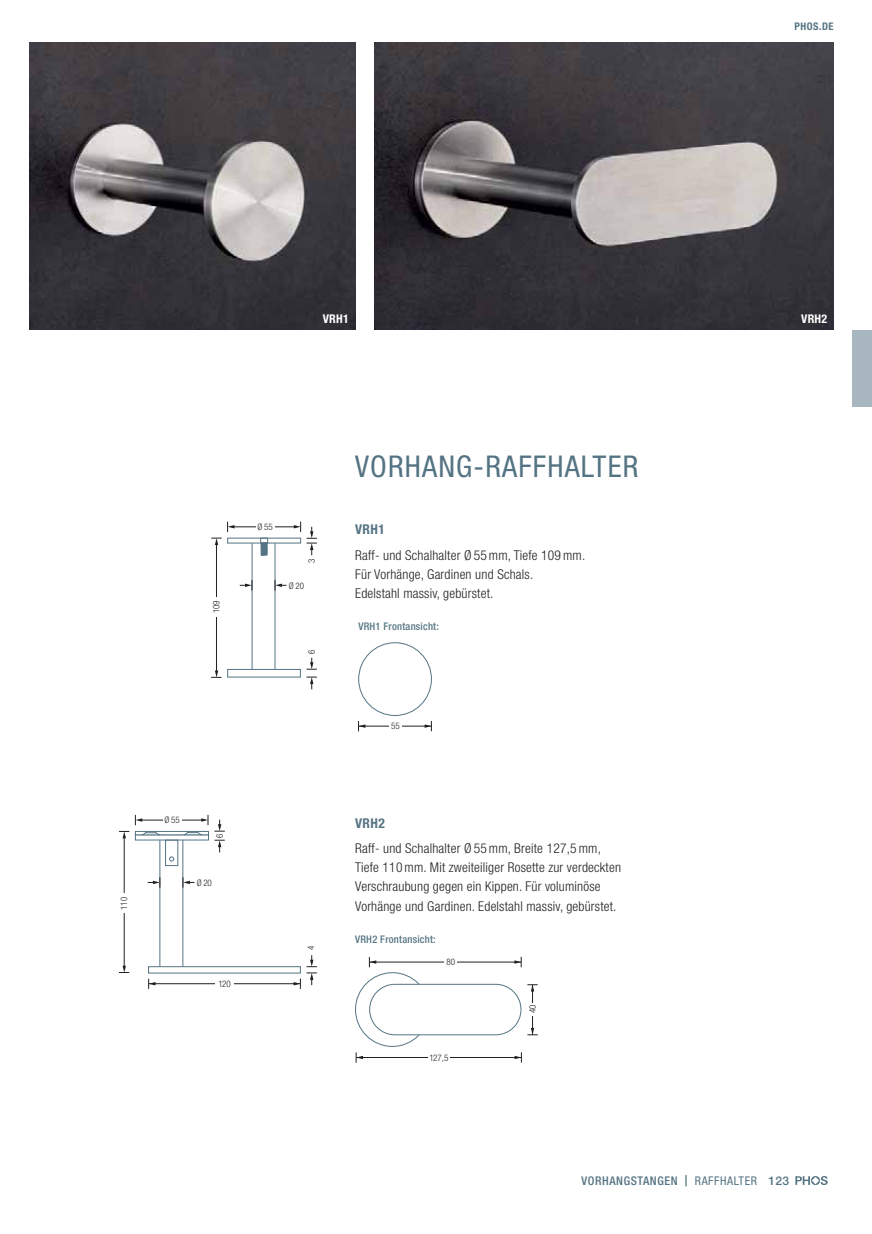
<style>
.page{position:relative;width:872px;height:1234px;background:#fff}
.page>*{position:absolute;margin:0;border:0;box-sizing:border-box;transform-origin:0 0}
.t1{font:condensed 30px "Helvetica Neue LT Std";letter-spacing:.04em;color:#557483}
.t2{font:300 condensed 13.5px/19.2px "Helvetica Neue LT Std";letter-spacing:.015em;color:#231f20}
.t3{font:700 condensed 13.5px "Helvetica Neue LT Std";letter-spacing:.03em;color:#557483}
.t4{font:500 condensed 12px "Helvetica Neue LT Std";letter-spacing:.05em;color:#557483}
.t5{font:700 condensed 12px "Helvetica Neue LT Std";letter-spacing:.02em;color:#fff}
.t6{font:500 12px "Helvetica Neue LT Std";color:#557483}
.t7{font:500 condensed 10.5px "Helvetica Neue LT Std";letter-spacing:.02em;color:#557483}
.t8{font:700 condensed 10.5px "Helvetica Neue LT Std";letter-spacing:.05em;color:#557483}
.t9{font:300 condensed 9px "Helvetica Neue LT Std";color:#231f20}
.s1{font-stretch:normal;font-size:11.25px}
.s2{font-weight:400}
</style>
<div class="page">
<img style="left:374px;top:43px;width:459px;height:287px">
<img style="left:30px;top:43px;width:325px;height:287px">
<svg style="left:148px;top:978px;width:7px;height:10px"></svg>
<hr style="left:149px;top:983px;width:151px;height:1px;background:#231f20">
<svg style="left:119px;top:965px;width:10px;height:8px"></svg>
<svg style="left:119px;top:831px;width:10px;height:7px"></svg>
<hr style="left:124px;top:837px;width:1px;height:129px;background:#231f20">
<hr style="left:182px;top:840px;width:1px;height:126px;background:#557483">
<hr style="left:159px;top:840px;width:1px;height:126px;background:#557483">
<div style="left:148px;top:966px;width:153px;height:7px;border:1px solid #557483"></div>
<svg style="left:294px;top:955px;width:23px;height:33px"></svg>
<div style="left:121px;top:893px;width:7px;height:19px;background:#fff"></div>
<div style="left:215px;top:980px;width:19px;height:7px;background:#fff"></div>
<svg style="left:135px;top:814px;width:90px;height:51px"></svg>
<svg style="left:148px;top:877px;width:13px;height:10px"></svg>
<svg style="left:183px;top:877px;width:11px;height:10px"></svg>
<div style="left:358px;top:642px;width:74px;height:73px;border:1px solid #557483;border-radius:50%"></div>
<svg style="left:424px;top:721px;width:8px;height:10px"></svg>
<svg style="left:358px;top:721px;width:7px;height:10px"></svg>
<hr style="left:358px;top:725px;width:73px;height:1px;background:#231f20">
<div style="left:389px;top:722px;width:13px;height:8px;background:#fff"></div>
<div style="left:369px;top:983px;width:152px;height:51px;border:1px solid #557483;border-radius:25px"></div>
<svg style="left:514px;top:1052px;width:8px;height:10px"></svg>
<svg style="left:356px;top:1052px;width:7px;height:10px"></svg>
<hr style="left:356px;top:1056px;width:165px;height:1px;background:#231f20">
<svg style="left:514px;top:956px;width:8px;height:11px"></svg>
<svg style="left:369px;top:957px;width:7px;height:10px"></svg>
<hr style="left:369px;top:961px;width:152px;height:1px;background:#231f20">
<svg style="left:527px;top:984px;width:10px;height:7px"></svg>
<svg style="left:527px;top:1027px;width:11px;height:8px"></svg>
<hr style="left:532px;top:984px;width:1px;height:50px;background:#231f20">
<div style="left:444px;top:958px;width:13px;height:8px;background:#fff"></div>
<div style="left:428px;top:1054px;width:21px;height:8px;background:#fff"></div>
<div style="left:529px;top:1002px;width:8px;height:13px;background:#fff"></div>
<svg style="left:211px;top:521px;width:106px;height:168px"></svg>
<svg style="left:795px;top:1176px;width:32px;height:8px"></svg>
<div style="left:853px;top:330px;width:19px;height:76px;background:#a7b6bf"></div>
<p class="t8" style="left:794px;top:20px;width:41px">PHOS.DE</p>
<p class="t5" style="left:323px;top:312px;width:28px">VRH1</p>
<p class="t5" style="left:801px;top:312px;width:28px">VRH2</p>
<p class="t9" style="left:213px;top:613px;width:14px;rotate:-90deg">109</p>
<p class="t9" style="left:257px;top:523px;width:17px">Ø 55</p>
<p class="t9" style="left:308px;top:562px;width:6px;rotate:-90deg">3</p>
<p class="t9" style="left:289px;top:582px;width:17px">Ø 20</p>
<p class="t9" style="left:308px;top:653px;width:6px;rotate:-90deg">6</p>
<p class="t9" style="left:121px;top:909px;width:14px;rotate:-90deg">110</p>
<p class="t9" style="left:165px;top:816px;width:17px">Ø 55</p>
<p class="t9" style="left:216px;top:837px;width:6px;rotate:-90deg">6</p>
<p class="t9" style="left:197px;top:879px;width:17px">Ø 20</p>
<p class="t9" style="left:218px;top:980px;width:14px">120</p>
<p class="t9" style="left:307px;top:950px;width:6px;rotate:-90deg">4</p>
<h1 class="t1" style="left:355px;top:455px;width:285px">VORHANG-RAFFHALTER</h1>
<p class="t3" style="left:355px;top:521px;width:31px">VRH1</p>
<p class="t2" style="left:355px;top:546px;width:232px">Raff- und Schalhalter Ø 55 mm, Tiefe 109 mm.<br>Für Vorhänge, Gardinen und Schals.<br>Edelstahl massiv, gebürstet.</p>
<p class="t7" style="left:358px;top:622px;width:82px">VRH1 Frontansicht:</p>
<p class="t9" style="left:391px;top:722px;width:10px">55</p>
<p class="t3" style="left:355px;top:814px;width:31px">VRH2</p>
<p class="t2" style="left:355px;top:840px;width:267px">Raff- und Schalhalter Ø 55 mm, Breite 127,5 mm, Tiefe 110 mm. Mit zweiteiliger Rosette zur verdeckten Verschraubung gegen ein Kippen. Für voluminöse Vorhänge und Gardinen. Edelstahl massiv, gebürstet.</p>
<p class="t7" style="left:355px;top:934px;width:82px">VRH2 Frontansicht:</p>
<p class="t9" style="left:446px;top:958px;width:10px">80</p>
<p class="t9" style="left:429px;top:1054px;width:20px">127,5</p>
<p class="t9" style="left:529px;top:1013px;width:10px;rotate:-90deg">40</p>
<p class="t4" style="left:581px;top:1176px;width:177px">VORHANGSTANGEN <span class="s1">|</span> <span class="s2">RAFFHALTER</span></p>
<p class="t6" style="left:768px;top:1173px;width:22px">123</p>
</div>
